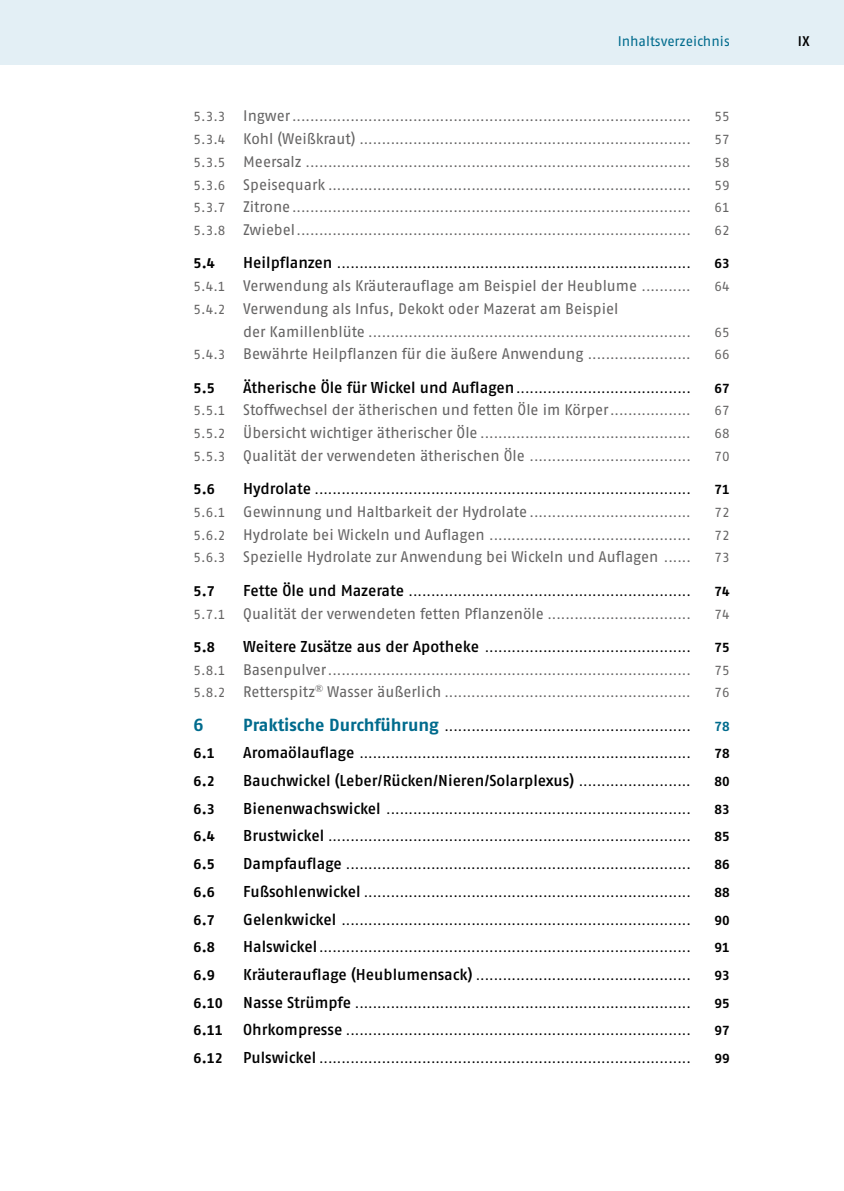
<style>
.page{position:relative;width:844px;height:1191px;background:#fff}
.page>*{position:absolute;margin:0;border:0;box-sizing:border-box;transform-origin:0 0}
.AUD_toc_h1{font:700 17.5px "Fago Pro";color:#006b8d}
.AUD_toc_h2{font:600 15.75px "Fago Pro";letter-spacing:-.005em;color:#000}
.AUD_toc_h3{font:15.4px "Fago Pro";letter-spacing:-.005em;color:#646363}
.AUD_toc_h2-2{font:700 14px "Fago Pro";color:#000}
.t1{font:14px "Fago Pro";color:#006b8d}
.t2{font:600 14px "Fago Pro";color:#000}
.AUD_toc_h2-3{font:13.12px "Fago Pro";color:#000}
.AUD_toc_h3-2{font:13.12px "Fago Pro";color:#646363}
.AUD_toc_h1-2{font:13.12px "Fago Pro";color:#000}
.AUD_toc_h2-4{font:700 13.12px "Fago Pro";color:#000}
.AUD_toc_h1-3{font:700 13.12px "Fago Pro";color:#006b8d}
.s1{font-size:15.4px}
.s2{font-weight:600;font-size:15.75px}
.s3{font-size:13.12px}
.s4{font-weight:700;font-size:17.5px;color:#006b8d}
.s5{font-weight:400;font-size:13.12px}
</style>
<div class="page">
<div style="left:0;top:0;width:729px;height:64px;background:#e3eff5"></div>
<div style="left:729px;top:0;width:114px;height:64px;background:#e3eff5"></div>
<p class="t1" style="left:617px;top:32px;width:113px">Inhaltsverzeichnis</p>
<p class="t2" style="left:797px;top:32px;width:13px">IX</p>
<p class="AUD_toc_h3-2" style="left:193px;top:109px;width:498px">5.3.3 <span class="s1">Ingwer</span>.........................................................................................</p>
<p class="AUD_toc_h3-2" style="left:714px;top:109px;width:17px">55</p>
<p class="AUD_toc_h3-2" style="left:193px;top:132px;width:498px">5.3.4 <span class="s1">Kohl (Weißkraut)</span> ..........................................................................</p>
<p class="AUD_toc_h3-2" style="left:714px;top:132px;width:17px">57</p>
<p class="AUD_toc_h3-2" style="left:193px;top:154px;width:498px">5.3.5 <span class="s1">Meersalz</span> ......................................................................................</p>
<p class="AUD_toc_h3-2" style="left:714px;top:154px;width:17px">58</p>
<p class="AUD_toc_h3-2" style="left:193px;top:177px;width:498px">5.3.6 <span class="s1">Speisequark</span> .................................................................................</p>
<p class="AUD_toc_h3-2" style="left:714px;top:177px;width:17px">59</p>
<p class="AUD_toc_h3-2" style="left:193px;top:200px;width:498px">5.3.7 <span class="s1">Zitrone</span>.........................................................................................</p>
<p class="AUD_toc_h3-2" style="left:714px;top:200px;width:17px">61</p>
<p class="AUD_toc_h3-2" style="left:193px;top:223px;width:498px">5.3.8 <span class="s1">Zwiebel</span>........................................................................................</p>
<p class="AUD_toc_h3-2" style="left:714px;top:223px;width:17px">62</p>
<p class="AUD_toc_h2-2" style="left:193px;top:255px;width:23px">5.4</p>
<p class="AUD_toc_h2-3" style="left:243px;top:256px;width:449px"><span class="s2">Heilpflanzen</span> ...............................................................................</p>
<p class="AUD_toc_h2-4" style="left:714px;top:256px;width:17px">63</p>
<p class="AUD_toc_h3" style="left:193px;top:276px;width:498px"><span class="s3">5.4.1</span> Verwendung als Kräuterauflage am Beispiel der Heublume <span class="s3">...........</span></p>
<p class="AUD_toc_h3-2" style="left:714px;top:279px;width:17px">64</p>
<p class="AUD_toc_h3" style="left:193px;top:299px;width:426px"><span class="s3">5.4.2</span> Verwendung als Infus, Dekokt oder Mazerat am Beispiel</p>
<p class="AUD_toc_h3-2" style="left:243px;top:324px;width:449px"><span class="s1">der Kamillenblüte</span> ........................................................................</p>
<p class="AUD_toc_h3-2" style="left:714px;top:324px;width:17px">65</p>
<p class="AUD_toc_h3" style="left:193px;top:345px;width:498px"><span class="s3">5.4.3</span> Bewährte Heilpflanzen für die äußere Anwendung <span class="s3">.......................</span></p>
<p class="AUD_toc_h3-2" style="left:714px;top:347px;width:17px">66</p>
<p class="AUD_toc_h2-2" style="left:193px;top:379px;width:23px">5.5</p>
<p class="AUD_toc_h2-3" style="left:243px;top:380px;width:449px"><span class="s2">Ätherische Öle für Wickel und Auflagen</span>.......................................</p>
<p class="AUD_toc_h2-4" style="left:714px;top:380px;width:17px">67</p>
<p class="AUD_toc_h3" style="left:193px;top:401px;width:498px"><span class="s3">5.5.1</span> Stoffwechsel der ätherischen und fetten Öle im Körper<span class="s3">..................</span></p>
<p class="AUD_toc_h3-2" style="left:714px;top:403px;width:17px">67</p>
<p class="AUD_toc_h3-2" style="left:193px;top:426px;width:498px">5.5.2 <span class="s1">Übersicht wichtiger ätherischer Öle</span> ...............................................</p>
<p class="AUD_toc_h3-2" style="left:714px;top:426px;width:17px">68</p>
<p class="AUD_toc_h3-2" style="left:193px;top:448px;width:498px">5.5.3 <span class="s1">Qualität der verwendeten ätherischen Öle</span> ....................................</p>
<p class="AUD_toc_h3-2" style="left:714px;top:448px;width:17px">70</p>
<p class="AUD_toc_h2-2" style="left:193px;top:481px;width:23px">5.6</p>
<p class="AUD_toc_h2-3" style="left:243px;top:482px;width:449px"><span class="s2">Hydrolate</span> ....................................................................................</p>
<p class="AUD_toc_h2-4" style="left:714px;top:482px;width:17px">71</p>
<p class="AUD_toc_h3-2" style="left:193px;top:504px;width:498px">5.6.1 <span class="s1">Gewinnung und Haltbarkeit der Hydrolate</span> ....................................</p>
<p class="AUD_toc_h3-2" style="left:714px;top:504px;width:17px">72</p>
<p class="AUD_toc_h3-2" style="left:193px;top:527px;width:498px">5.6.2 <span class="s1">Hydrolate bei Wickeln und Auflagen</span> .............................................</p>
<p class="AUD_toc_h3-2" style="left:714px;top:527px;width:17px">72</p>
<p class="AUD_toc_h3" style="left:193px;top:548px;width:498px"><span class="s3">5.6.3</span> Spezielle Hydrolate zur Anwendung bei Wickeln und Auflagen <span class="s3">......</span></p>
<p class="AUD_toc_h3-2" style="left:714px;top:550px;width:17px">73</p>
<p class="AUD_toc_h2-2" style="left:193px;top:582px;width:23px">5.7</p>
<p class="AUD_toc_h2-3" style="left:243px;top:583px;width:449px"><span class="s2">Fette Öle und Mazerate</span> ...............................................................</p>
<p class="AUD_toc_h2-4" style="left:714px;top:583px;width:17px">74</p>
<p class="AUD_toc_h3" style="left:193px;top:604px;width:498px"><span class="s3">5.7.1</span> Qualität der verwendeten fetten Pflanzenöle <span class="s3">................................</span></p>
<p class="AUD_toc_h3-2" style="left:714px;top:606px;width:17px">74</p>
<p class="AUD_toc_h2-2" style="left:193px;top:638px;width:23px">5.8</p>
<p class="AUD_toc_h2-3" style="left:243px;top:639px;width:449px"><span class="s2">Weitere Zusätze aus der Apotheke</span> ..............................................</p>
<p class="AUD_toc_h2-4" style="left:714px;top:639px;width:17px">75</p>
<p class="AUD_toc_h3-2" style="left:193px;top:662px;width:498px">5.8.1 <span class="s1">Basenpulver</span>.................................................................................</p>
<p class="AUD_toc_h3-2" style="left:714px;top:662px;width:17px">75</p>
<p class="AUD_toc_h3-2" style="left:193px;top:685px;width:498px">5.8.2 <span class="s1">Retterspitz</span><sup>®</sup> <span class="s1">Wasser äußerlich</span> .......................................................</p>
<p class="AUD_toc_h3-2" style="left:714px;top:685px;width:17px">76</p>
<p class="AUD_toc_h1" style="left:193px;top:714px;width:12px">6</p>
<p class="AUD_toc_h1-2" style="left:243px;top:718px;width:449px"><span class="s4">Praktische Durchführung</span> .......................................................</p>
<p class="AUD_toc_h1-3" style="left:714px;top:718px;width:17px">78</p>
<p class="AUD_toc_h2-2" style="left:193px;top:745px;width:23px">6.1</p>
<p class="AUD_toc_h2-3" style="left:243px;top:746px;width:449px"><span class="s2">Aromaölauflage</span> ..........................................................................</p>
<p class="AUD_toc_h2-4" style="left:714px;top:746px;width:17px">78</p>
<p class="AUD_toc_h2-2" style="left:193px;top:772px;width:23px">6.2</p>
<p class="AUD_toc_h2" style="left:243px;top:771px;width:449px">Bauchwickel (Leber/Rücken/Nieren/Solarplexus) <span class="s5">.........................</span></p>
<p class="AUD_toc_h2-4" style="left:714px;top:773px;width:17px">80</p>
<p class="AUD_toc_h2-2" style="left:193px;top:800px;width:23px">6.3</p>
<p class="AUD_toc_h2-3" style="left:243px;top:801px;width:449px"><span class="s2">Bienenwachswickel</span> ....................................................................</p>
<p class="AUD_toc_h2-4" style="left:714px;top:801px;width:17px">83</p>
<p class="AUD_toc_h2-2" style="left:193px;top:828px;width:23px">6.4</p>
<p class="AUD_toc_h2-3" style="left:243px;top:829px;width:449px"><span class="s2">Brustwickel</span> .................................................................................</p>
<p class="AUD_toc_h2-4" style="left:714px;top:829px;width:17px">85</p>
<p class="AUD_toc_h2-2" style="left:193px;top:856px;width:23px">6.5</p>
<p class="AUD_toc_h2-3" style="left:243px;top:856px;width:449px"><span class="s2">Dampfauflage</span> .............................................................................</p>
<p class="AUD_toc_h2-4" style="left:714px;top:856px;width:17px">86</p>
<p class="AUD_toc_h2-2" style="left:193px;top:883px;width:23px">6.6</p>
<p class="AUD_toc_h2-3" style="left:243px;top:884px;width:449px"><span class="s2">Fußsohlenwickel</span> .........................................................................</p>
<p class="AUD_toc_h2-4" style="left:714px;top:884px;width:17px">88</p>
<p class="AUD_toc_h2-2" style="left:193px;top:911px;width:23px">6.7</p>
<p class="AUD_toc_h2-3" style="left:243px;top:912px;width:449px"><span class="s2">Gelenkwickel</span> ..............................................................................</p>
<p class="AUD_toc_h2-4" style="left:714px;top:912px;width:17px">90</p>
<p class="AUD_toc_h2-2" style="left:193px;top:939px;width:23px">6.8</p>
<p class="AUD_toc_h2-3" style="left:243px;top:939px;width:449px"><span class="s2">Halswickel</span>...................................................................................</p>
<p class="AUD_toc_h2-4" style="left:714px;top:939px;width:17px">91</p>
<p class="AUD_toc_h2-2" style="left:193px;top:966px;width:23px">6.9</p>
<p class="AUD_toc_h2-3" style="left:243px;top:967px;width:449px"><span class="s2">Kräuterauflage (Heublumensack)</span> ................................................</p>
<p class="AUD_toc_h2-4" style="left:714px;top:967px;width:17px">93</p>
<p class="AUD_toc_h2-2" style="left:193px;top:994px;width:31px">6.10</p>
<p class="AUD_toc_h2-3" style="left:243px;top:995px;width:449px"><span class="s2">Nasse Strümpfe</span> ...........................................................................</p>
<p class="AUD_toc_h2-4" style="left:714px;top:995px;width:17px">95</p>
<p class="AUD_toc_h2-2" style="left:193px;top:1022px;width:31px">6.11</p>
<p class="AUD_toc_h2-3" style="left:243px;top:1023px;width:449px"><span class="s2">Ohrkompresse</span> .............................................................................</p>
<p class="AUD_toc_h2-4" style="left:714px;top:1023px;width:17px">97</p>
<p class="AUD_toc_h2-2" style="left:193px;top:1049px;width:31px">6.12</p>
<p class="AUD_toc_h2-3" style="left:243px;top:1050px;width:449px"><span class="s2">Pulswickel</span> ...................................................................................</p>
<p class="AUD_toc_h2-4" style="left:714px;top:1050px;width:17px">99</p>
</div>
